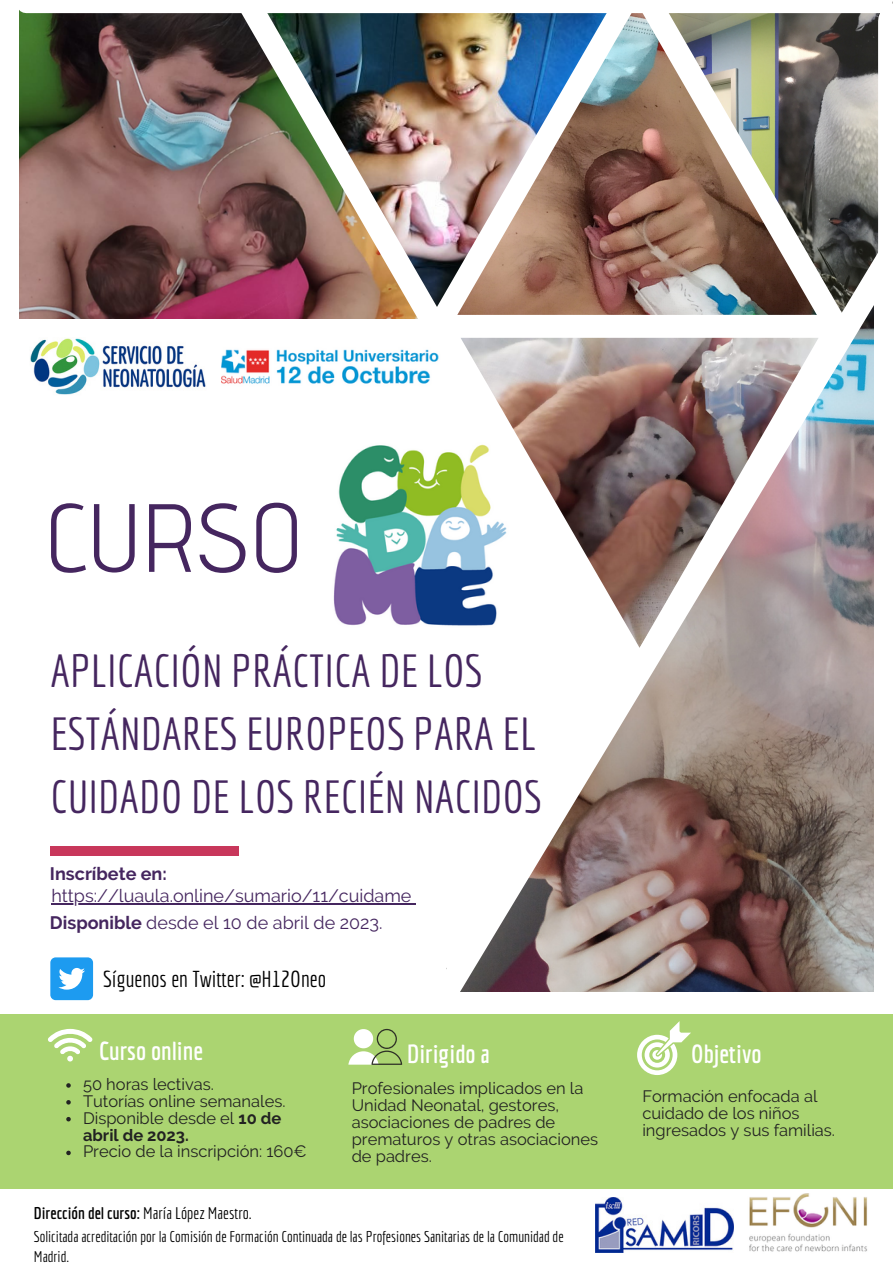
<style>
.page{position:relative;width:893px;height:1264px;background:#fff}
.page>*{position:absolute;margin:0;border:0;box-sizing:border-box;transform-origin:0 0}
.t1{font:96.6px "Advent Pro";color:#45265f}
.t2{font:45.3px/63px "Economica";color:#45265f}
.t3{font:700 25.5px "Economica";color:#fff}
.t4{font:22.5px "Economica";color:#000}
.t5{font:18px "Raleway";color:#45265f}
.t6{font:700 18px "Raleway";color:#45265f}
.t7{font:16.5px/16.8px "Raleway";color:#222}
.t8{font:700 16.5px "Economica";color:#000}
.t9{font:15.15px/20.2px "Economica";color:#000}
.s1{font-weight:700}
.s2{font-weight:400}
</style>
<div class="page">
<img style="left:333px;top:445px;width:68px;height:181px">
<img style="left:19px;top:10px;width:217px;height:308px">
<svg style="left:236px;top:13px;width:165px;height:306px"></svg>
<div style="left:50px;top:845px;width:189px;height:10px;background:#c8375b"></div>
<img style="left:30px;top:338px;width:176px;height:57px">
<img style="left:222px;top:349px;width:179px;height:35px">
<img style="left:816px;top:13px;width:64px;height:54px">
<img style="left:401px;top:67px;width:477px;height:925px">
<img style="left:457px;top:13px;width:359px;height:302px">
<img style="left:260px;top:13px;width:354px;height:294px">
<div style="left:26px;top:0;width:857px;height:13px;background:#fff"></div>
<div style="left:878px;top:21px;width:14px;height:253px;background:#fff"></div>
<div style="left:50px;top:957px;width:43px;height:43px;background:#1d9bf0;border-radius:5px"></div>
<svg style="left:58px;top:968px;width:27px;height:21px"></svg>
<div style="left:0;top:1014px;width:892px;height:174px;background:#abd471"></div>
<svg style="left:348px;top:1028px;width:54px;height:36px"></svg>
<svg style="left:48px;top:1028px;width:45px;height:33px"></svg>
<svg style="left:637px;top:1021px;width:54px;height:54px"></svg>
<img style="left:595px;top:1197px;width:138px;height:55px">
<img style="left:749px;top:1193px;width:119px;height:59px">
<svg style="left:66px;top:1083px;width:5px;height:4px"></svg>
<svg style="left:66px;top:1100px;width:5px;height:4px"></svg>
<svg style="left:66px;top:1117px;width:5px;height:4px"></svg>
<svg style="left:66px;top:1150px;width:5px;height:5px"></svg>
<hr style="left:51px;top:903px;width:360px;height:1px;background:#45265f">
<h1 class="t1" style="left:45px;top:478px;width:260px">CURSO</h1>
<h2 class="t2" style="left:50px;top:639px;width:493px">APLICACIÓN PRÁCTICA DE LOS<br>ESTÁNDARES EUROPEOS PARA EL<br>CUIDADO DE LOS RECIÉN NACIDOS</h2>
<p class="t6" style="left:50px;top:862px;width:118px">Inscríbete en:</p>
<p class="t5" style="left:50px;top:912px;width:334px"><span class="s1">Disponible</span> desde el 10 de abril de 2023.</p>
<h3 class="t4" style="left:103px;top:965px;width:224px">Síguenos en Twitter: @H12Oneo</h3>
<p class="t5" style="left:51px;top:885px;width:361px">https://luaula.online/sumario/11/cuidame</p>
<h3 class="t3" style="left:99px;top:1035px;width:105px">Curso online</h3>
<h3 class="t3" style="left:407px;top:1038px;width:84px">Dirigido a</h3>
<p class="t7" style="left:83px;top:1075px;width:204px">50 horas lectivas.<br>Tutorías online semanales.<br>Disponible desde el <span class="s1">10 de abril de 2023.</span></p>
<p class="t7" style="left:83px;top:1143px;width:225px">Precio de la inscripción: 160€</p>
<h3 class="t3" style="left:691px;top:1038px;width:72px">Objetivo</h3>
<p class="t7" style="left:351px;top:1080px;width:248px">Profesionales implicados en la<br>Unidad Neonatal, gestores, asociaciones de padres de prematuros y otras asociaciones de padres.</p>
<p class="t7" style="left:642px;top:1087px;width:194px">Formación enfocada al cuidado de los niños ingresados y sus familias.</p>
<p class="t8" style="left:34px;top:1203px;width:219px">Dirección del curso: <span class="s2">María López Maestro.</span></p>
<p class="t9" style="left:34px;top:1225px;width:531px">Solicitada acreditación por la Comisión de Formación Continuada de las Profesiones Sanitarias de la Comunidad de<br>Madrid.</p>
</div>
